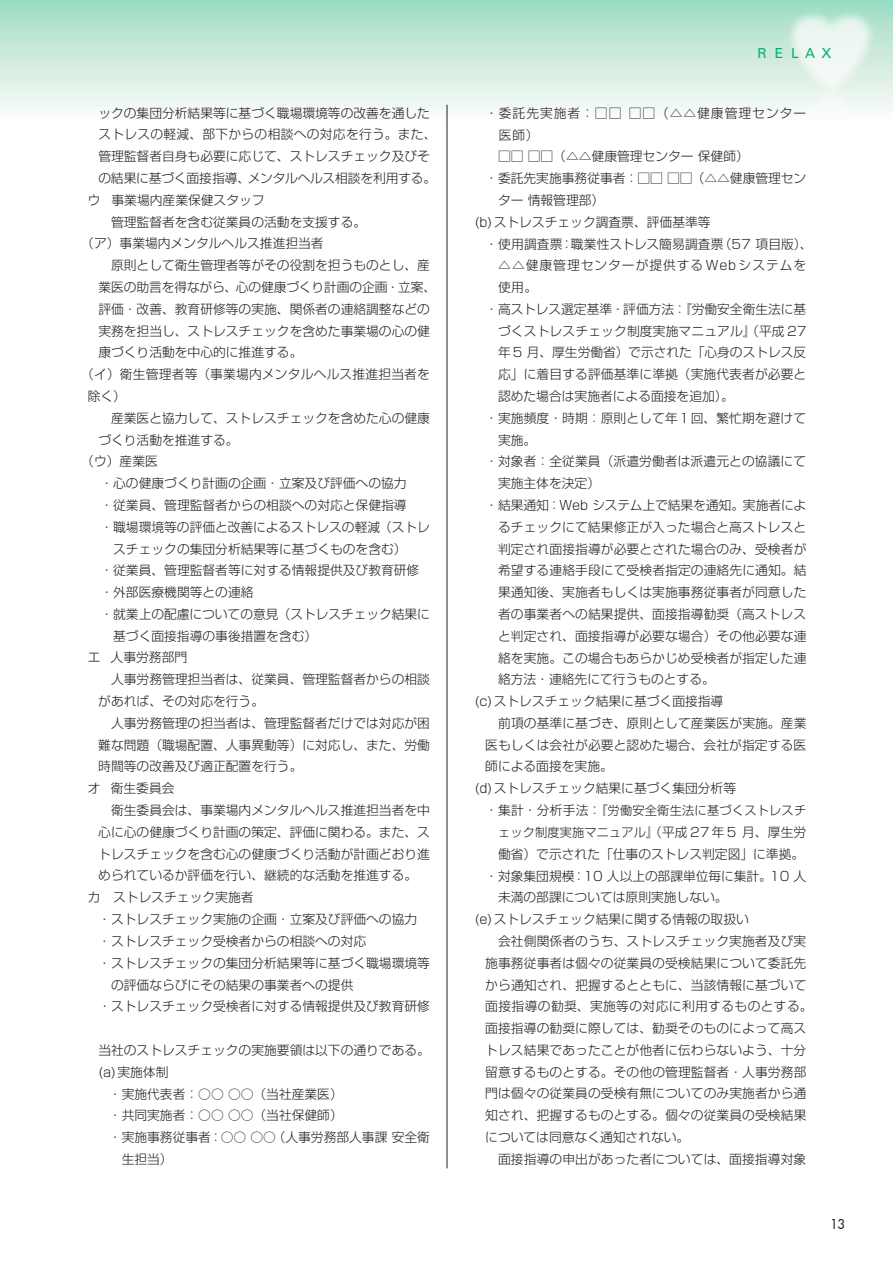
<style>
.page{position:relative;width:893px;height:1263px;background:#fff}
.page>*{position:absolute;margin:0;border:0;box-sizing:border-box;transform-origin:0 0}
.t1{font:14.85px "Futura TEE";color:#231f20}
.t2{font:13.8px "Univers LT Std";letter-spacing:.515em;color:#06ae6e}
.t3{font:300 12.75px "Shin Go Pr 6 N";color:#231f20}
.t4{font:300 12.75px "Shin Go Pr 6 N";letter-spacing:.025em;color:#231f20}
.t5{font:300 12.75px "Shin Go Pr 6 N";letter-spacing:.03em;color:#231f20}
.t6{font:300 12.75px "Shin Go Pr 6 N";letter-spacing:.08em;color:#231f20}
.t7{font:300 12.75px "Shin Go Pr 6 N";letter-spacing:.075em;color:#231f20}
.t8{font:300 12.15px "Shin Go Pr 6 N";letter-spacing:.015em;color:#231f20}
.s1{font-size:12.75px}
.s2{font-size:12.15px}
</style>
<div class="page">
<div style="left:0;top:0;width:893px;height:123px;background:linear-gradient(to bottom,#9fdbc2,#fffcfc)"></div>
<img style="left:765px;top:0;width:128px;height:117px">
<img style="left:768px;top:65px;width:125px;height:58px">
<hr style="left:447px;top:105px;width:1px;height:1063px;background:#231f20">
<p class="t3" style="left:98px;top:102px;width:333px">ックの集団分析結果等に基づく職場環境等の改善を通した</p>
<p class="t4" style="left:98px;top:124px;width:340px">ストレスの軽減、部下からの相談への対応を行う。また、</p>
<p class="t3" style="left:98px;top:146px;width:333px">管理監督者自身も必要に応じて、ストレスチェック及びそ</p>
<p class="t3" style="left:98px;top:168px;width:339px">の結果に基づく面接指導、メンタルヘルス相談を利用する。</p>
<p class="t3" style="left:88px;top:189px;width:178px">ウ　事業場内産業保健スタッフ</p>
<p class="t3" style="left:98px;top:211px;width:269px">　管理監督者を含む従業員の活動を支援する。</p>
<p class="t3" style="left:81px;top:233px;width:244px">（ア）事業場内メンタルヘルス推進担当者</p>
<p class="t3" style="left:98px;top:255px;width:333px">　原則として衛生管理者等がその役割を担うものとし、産</p>
<p class="t3" style="left:98px;top:277px;width:339px">業医の助言を得ながら、心の健康づくり計画の企画・立案、</p>
<p class="t3" style="left:98px;top:299px;width:333px">評価・改善、教育研修等の実施、関係者の連絡調整などの</p>
<p class="t3" style="left:98px;top:320px;width:333px">実務を担当し、ストレスチェックを含めた事業場の心の健</p>
<p class="t3" style="left:98px;top:342px;width:206px">康づくり活動を中心的に推進する。</p>
<p class="t3" style="left:81px;top:364px;width:350px">（イ）衛生管理者等（事業場内メンタルヘルス推進担当者を</p>
<p class="t3" style="left:88px;top:386px;width:40px">除く）</p>
<p class="t3" style="left:98px;top:408px;width:333px">　産業医と協力して、ストレスチェックを含めた心の健康</p>
<p class="t3" style="left:98px;top:429px;width:142px">づくり活動を推進する。</p>
<p class="t3" style="left:81px;top:451px;width:78px">（ウ）産業医</p>
<p class="t3" style="left:88px;top:473px;width:320px">　・心の健康づくり計画の企画・立案及び評価への協力</p>
<p class="t3" style="left:88px;top:494px;width:320px">　・従業員、管理監督者からの相談への対応と保健指導</p>
<p class="t3" style="left:88px;top:516px;width:344px">　・職場環境等の評価と改善によるストレスの軽減（ストレ</p>
<p class="t3" style="left:113px;top:538px;width:295px">スチェックの集団分析結果等に基づくものを含む）</p>
<p class="t3" style="left:88px;top:560px;width:333px">　・従業員、管理監督者等に対する情報提供及び教育研修</p>
<p class="t3" style="left:88px;top:582px;width:167px">　・外部医療機関等との連絡</p>
<p class="t3" style="left:88px;top:604px;width:344px">　・就業上の配慮についての意見（ストレスチェック結果に</p>
<p class="t3" style="left:113px;top:625px;width:206px">基づく面接指導の事後措置を含む）</p>
<p class="t3" style="left:88px;top:647px;width:101px">エ　人事労務部門</p>
<p class="t3" style="left:98px;top:669px;width:333px">　人事労務管理担当者は、従業員、管理監督者からの相談</p>
<p class="t3" style="left:98px;top:691px;width:167px">があれば、その対応を行う。</p>
<p class="t3" style="left:98px;top:712px;width:333px">　人事労務管理の担当者は、管理監督者だけでは対応が困</p>
<p class="t3" style="left:98px;top:734px;width:333px">難な問題（職場配置、人事異動等）に対応し、また、労働</p>
<p class="t3" style="left:98px;top:756px;width:206px">時間等の改善及び適正配置を行う。</p>
<p class="t3" style="left:88px;top:778px;width:88px">オ　衛生委員会</p>
<p class="t3" style="left:98px;top:800px;width:333px">　衛生委員会は、事業場内メンタルヘルス推進担当者を中</p>
<p class="t3" style="left:98px;top:821px;width:333px">心に心の健康づくり計画の策定、評価に関わる。また、ス</p>
<p class="t3" style="left:98px;top:843px;width:333px">トレスチェックを含む心の健康づくり活動が計画どおり進</p>
<p class="t3" style="left:98px;top:865px;width:320px">められているか評価を行い、継続的な活動を推進する。</p>
<p class="t3" style="left:88px;top:887px;width:167px">カ　ストレスチェック実施者</p>
<p class="t3" style="left:98px;top:909px;width:320px">・ストレスチェック実施の企画・立案及び評価への協力</p>
<p class="t3" style="left:98px;top:930px;width:269px">・ストレスチェック受検者からの相談への対応</p>
<p class="t3" style="left:98px;top:952px;width:333px">・ストレスチェックの集団分析結果等に基づく職場環境等</p>
<p class="t3" style="left:111px;top:974px;width:244px">の評価ならびにその結果の事業者への提供</p>
<p class="t3" style="left:98px;top:996px;width:333px">・ストレスチェック受検者に対する情報提供及び教育研修</p>
<p class="t3" style="left:98px;top:1040px;width:333px">当社のストレスチェックの実施要領は以下の通りである。</p>
<p class="t3" style="left:98px;top:1061px;width:72px">(a)実施体制</p>
<p class="t3" style="left:109px;top:1083px;width:235px">・実施代表者：○○ ○○（当社産業医）</p>
<p class="t3" style="left:109px;top:1105px;width:235px">・共同実施者：○○ ○○（当社保健師）</p>
<p class="t3" style="left:109px;top:1127px;width:323px">・実施事務従事者：○○ ○○（人事労務部人事課 安全衛</p>
<p class="t3" style="left:122px;top:1148px;width:53px">生担当）</p>
<p class="t2" style="left:757px;top:45px;width:75px">RELAX</p>
<p class="t6" style="left:485px;top:102px;width:323px">・委託先実施者：□□ □□（△△健康管理センター</p>
<p class="t3" style="left:499px;top:124px;width:41px">医師）</p>
<p class="t3" style="left:485px;top:146px;width:265px">　□□ □□（△△健康管理センター 保健師）</p>
<p class="t3" style="left:485px;top:168px;width:323px">・委託先実施事務従事者：□□ □□（△△健康管理セン</p>
<p class="t3" style="left:498px;top:190px;width:108px">ター 情報管理部）</p>
<p class="t3" style="left:475px;top:211px;width:237px">(b)ストレスチェック調査票、評価基準等</p>
<p class="t3" style="left:485px;top:233px;width:329px">・使用調査票：職業性ストレス簡易調査票（57 項目版）、</p>
<p class="t7" style="left:498px;top:255px;width:310px">△△健康管理センターが提供するWebシステムを</p>
<p class="t3" style="left:498px;top:277px;width:40px">使用。</p>
<p class="t3" style="left:485px;top:299px;width:323px">・高ストレス選定基準・評価方法：『労働安全衛生法に基</p>
<p class="t3" style="left:498px;top:320px;width:310px">づくストレスチェック制度実施マニュアル』（平成 27</p>
<p class="t3" style="left:498px;top:342px;width:310px">年 5 月、厚生労働省）で示された「心身のストレス反</p>
<p class="t3" style="left:498px;top:364px;width:310px">応」に着目する評価基準に準拠（実施代表者が必要と</p>
<p class="t3" style="left:498px;top:386px;width:237px">認めた場合は実施者による面接を追加）。</p>
<p class="t3" style="left:485px;top:407px;width:322px">・実施頻度・時期：原則として年１回、繁忙期を避けて</p>
<p class="t3" style="left:498px;top:429px;width:40px">実施。</p>
<p class="t3" style="left:485px;top:451px;width:322px">・対象者：全従業員（派遣労働者は派遣元との協議にて</p>
<p class="t3" style="left:498px;top:473px;width:104px">実施主体を決定）</p>
<p class="t3" style="left:485px;top:495px;width:323px">・結果通知：Web システム上で結果を通知。実施者によ</p>
<p class="t3" style="left:498px;top:516px;width:310px">るチェックにて結果修正が入った場合と高ストレスと</p>
<p class="t3" style="left:498px;top:538px;width:310px">判定され面接指導が必要とされた場合のみ、受検者が</p>
<p class="t3" style="left:498px;top:560px;width:310px">希望する連絡手段にて受検者指定の連絡先に通知。結</p>
<p class="t3" style="left:498px;top:582px;width:310px">果通知後、実施者もしくは実施事務従事者が同意した</p>
<p class="t3" style="left:498px;top:604px;width:310px">者の事業者への結果提供、面接指導勧奨（高ストレス</p>
<p class="t3" style="left:498px;top:625px;width:310px">と判定され、面接指導が必要な場合）その他必要な連</p>
<p class="t3" style="left:498px;top:647px;width:310px">絡を実施。この場合もあらかじめ受検者が指定した連</p>
<p class="t3" style="left:498px;top:669px;width:218px">絡方法・連絡先にて行うものとする。</p>
<p class="t3" style="left:475px;top:691px;width:250px">(c)ストレスチェック結果に基づく面接指導</p>
<p class="t3" style="left:485px;top:712px;width:323px">　前項の基準に基づき、原則として産業医が実施。産業</p>
<p class="t3" style="left:485px;top:734px;width:322px">医もしくは会社が必要と認めた場合、会社が指定する医</p>
<p class="t3" style="left:485px;top:756px;width:129px">師による面接を実施。</p>
<p class="t3" style="left:475px;top:778px;width:263px">(d)ストレスチェック結果に基づく集団分析等</p>
<p class="t8" style="left:485px;top:800px;width:322px"><span class="s1">・集計・分析手法：『</span>労働安全衛生法に基づくストレスチ</p>
<p class="t3" style="left:498px;top:822px;width:310px"><span class="s2">ェック制度実施マニュアル</span>』（平成 27 年 5 月、厚生労</p>
<p class="t3" style="left:498px;top:843px;width:308px">働省）で示された「仕事のストレス判定図」に準拠。</p>
<p class="t3" style="left:485px;top:865px;width:323px">・対象集団規模：10 人以上の部課単位毎に集計。10 人</p>
<p class="t3" style="left:498px;top:887px;width:231px">未満の部課については原則実施しない。</p>
<p class="t3" style="left:475px;top:909px;width:276px">(e)ストレスチェック結果に関する情報の取扱い</p>
<p class="t3" style="left:485px;top:931px;width:322px">　会社側関係者のうち、ストレスチェック実施者及び実</p>
<p class="t3" style="left:485px;top:952px;width:323px">施事務従事者は個々の従業員の受検結果について委託先</p>
<p class="t3" style="left:485px;top:974px;width:323px">から通知され、把握するとともに、当該情報に基づいて</p>
<p class="t5" style="left:485px;top:996px;width:329px">面接指導の勧奨、実施等の対応に利用するものとする。</p>
<p class="t3" style="left:485px;top:1018px;width:322px">面接指導の勧奨に際しては、勧奨そのものによって高ス</p>
<p class="t3" style="left:485px;top:1039px;width:322px">トレス結果であったことが他者に伝わらないよう、十分</p>
<p class="t3" style="left:485px;top:1061px;width:323px">留意するものとする。その他の管理監督者・人事労務部</p>
<p class="t3" style="left:485px;top:1083px;width:323px">門は個々の従業員の受検有無についてのみ実施者から通</p>
<p class="t3" style="left:485px;top:1105px;width:323px">知され、把握するものとする。個々の従業員の受検結果</p>
<p class="t3" style="left:485px;top:1127px;width:206px">については同意なく通知されない。</p>
<p class="t3" style="left:485px;top:1148px;width:322px">　面接指導の申出があった者については、面接指導対象</p>
<p class="t1" style="left:830px;top:1215px;width:17px">13</p>
</div>
